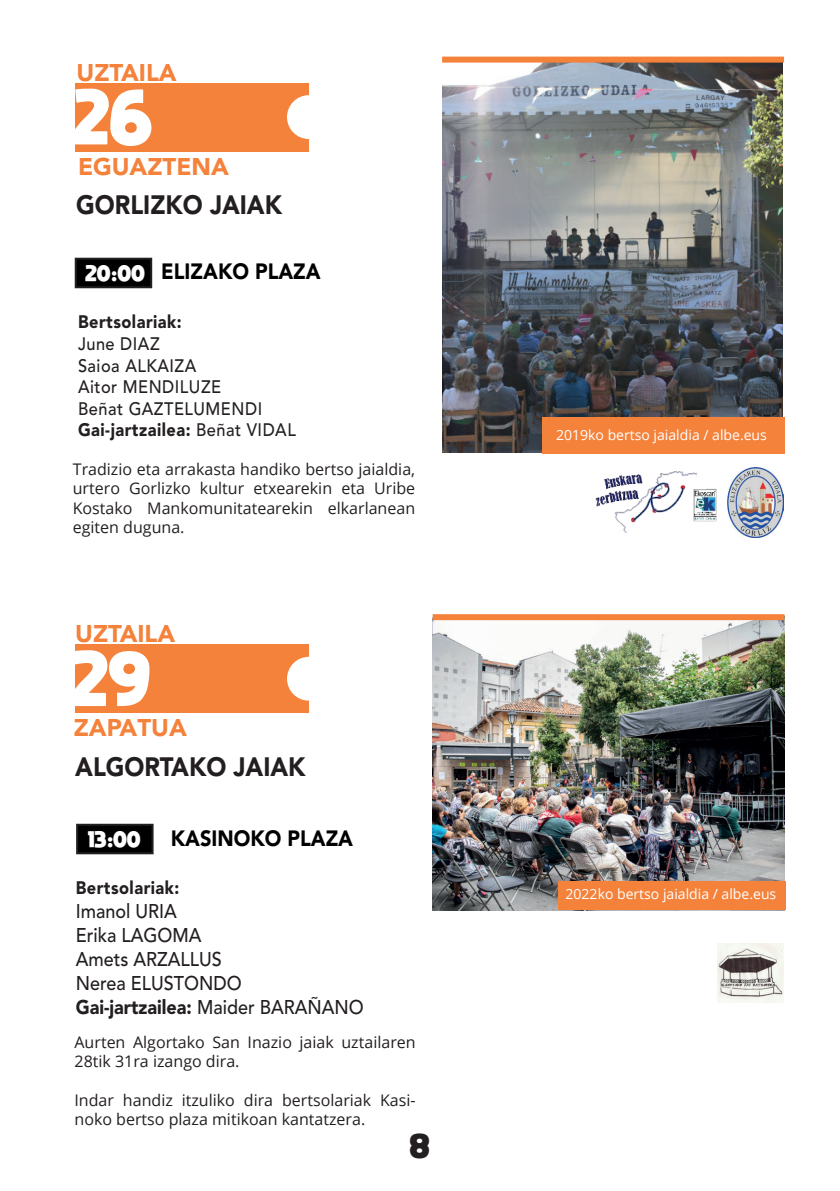
<style>
.page{position:relative;width:840px;height:1191px;background:#fff}
.page>*{position:absolute;margin:0;border:0;box-sizing:border-box;transform-origin:0 0}
.t1{font:800 55px "moon get";color:#fff;scale:.91 1}
.t2{font:900 26.4px "Avenir";color:#231f20;scale:.91 1}
.t3{font:900 24px "Avenir";color:#f4823b}
.t4{font:800 24px "moon get";color:#231f20}
.t5{font:900 22px "Avenir";color:#000;scale:.91 1}
.t6{font:500 19.8px/24px "Avenir";color:#231f20;scale:.91 1}
.t7{font:500 18px/21.6px "Avenir";letter-spacing:.03em;color:#231f20;scale:.91 1}
.t8{font:900 18px "Avenir";letter-spacing:.03em;color:#231f20;scale:.91 1}
.t9{font:16px/19.2px "Open Sans";color:#231f20}
.t10{font:800 16px "moon get";color:#fff}
.t11{font:14px "Open Sans";color:#fff}
.s1{font-family:"moon get";font-weight:800;font-size:16px;color:#fff}
.s2{font-weight:900}
</style>
<div class="page">
<img style="left:432px;top:620px;width:351px;height:290px">
<div style="left:75px;top:644px;width:234px;height:68px;background:#f4823b"></div>
<div style="left:287px;top:657px;width:43px;height:43px;background:#fff;border-radius:50%"></div>
<div style="left:77px;top:824px;width:75px;height:29px;background:#000"></div>
<div style="left:76px;top:823px;width:77px;height:31px;border:2px solid #231f20"></div>
<div style="left:432px;top:614px;width:351px;height:6px;background:#f4823b"></div>
<div style="left:557px;top:881px;width:228px;height:29px;background:#f4823b"></div>
<img style="left:717px;top:943px;width:66px;height:59px">
<div style="left:76px;top:259px;width:75px;height:28px;background:#000"></div>
<div style="left:75px;top:258px;width:77px;height:30px;border:2px solid #231f20"></div>
<div style="left:75px;top:83px;width:234px;height:68px;background:#f4823b"></div>
<div style="left:287px;top:95px;width:43px;height:44px;background:#fff;border-radius:50%"></div>
<img style="left:442px;top:63px;width:340px;height:390px">
<div style="left:541px;top:417px;width:242px;height:36px;background:#f4823b"></div>
<img style="left:595px;top:471px;width:122px;height:61px">
<img style="left:727px;top:468px;width:55px;height:69px">
<div style="left:442px;top:57px;width:341px;height:6px;background:#f4823b"></div>
<h3 class="t3" style="left:77px;top:55px;width:102px">UZTAILA</h3>
<h1 class="t1" style="left:74px;top:82px;width:88px">26</h1>
<h3 class="t3" style="left:78px;top:149px;width:152px">EGUAZTENA</h3>
<h2 class="t2" style="left:76px;top:185px;width:228px">GORLIZKO JAIAK</h2>
<h3 class="t5" style="left:85px;top:255px;width:260px"><span class="s1">20:00</span> ELIZAKO PLAZA</h3>
<p class="t8" style="left:78px;top:309px;width:115px">Bertsolariak:</p>
<p class="t7" style="left:78px;top:334px;width:241px">June DIAZ<br>Saioa ALKAIZA<br>Aitor MENDILUZE<br>Beñat GAZTELUMENDI<br><span class="s2">Gai-jartzailea:</span> Beñat VIDAL</p>
<p class="t9" style="left:73px;top:459px;width:344px;text-align:justify">Tradizio eta arrakasta handiko bertso jaialdia, urtero Gorlizko kultur etxearekin eta Uribe Kostako Mankomunitatearekin elkarlanean egiten duguna.</p>
<h3 class="t3" style="left:75px;top:616px;width:102px">UZTAILA</h3>
<h1 class="t1" style="left:72px;top:644px;width:88px">29</h1>
<h3 class="t3" style="left:74px;top:709px;width:114px">ZAPATUA</h3>
<h2 class="t2" style="left:75px;top:748px;width:254px">ALGORTAKO JAIAK</h2>
<p class="t10" style="left:88px;top:829px;width:54px">13:00</p>
<h3 class="t5" style="left:171px;top:822px;width:202px">KASINOKO PLAZA</h3>
<p class="t8" style="left:76px;top:874px;width:115px">Bertsolariak:</p>
<p class="t6" style="left:76px;top:900px;width:318px">Imanol URIA<br>Erika LAGOMA<br>Amets ARZALLUS<br>Nerea ELUSTONDO<br><span class="s2">Gai-jartzailea:</span> Maider BARAÑANO</p>
<p class="t9" style="left:74px;top:1032px;width:342px">Aurten Algortako San Inazio jaiak uztailaren<br>28tik 31ra izango dira.</p>
<p class="t9" style="left:74px;top:1089px;width:342px">Indar handiz itzuliko dira bertsolariak Kasi&shy;noko bertso plaza mitikoan kantatzera.</p>
<h3 class="t4" style="left:410px;top:1131px;width:21px">8</h3>
<p class="t11" style="left:556px;top:425px;width:212px">2019ko bertso jaialdia / albe.eus</p>
<p class="t11" style="left:565px;top:884px;width:212px">2022ko bertso jaialdia / albe.eus</p>
</div>
